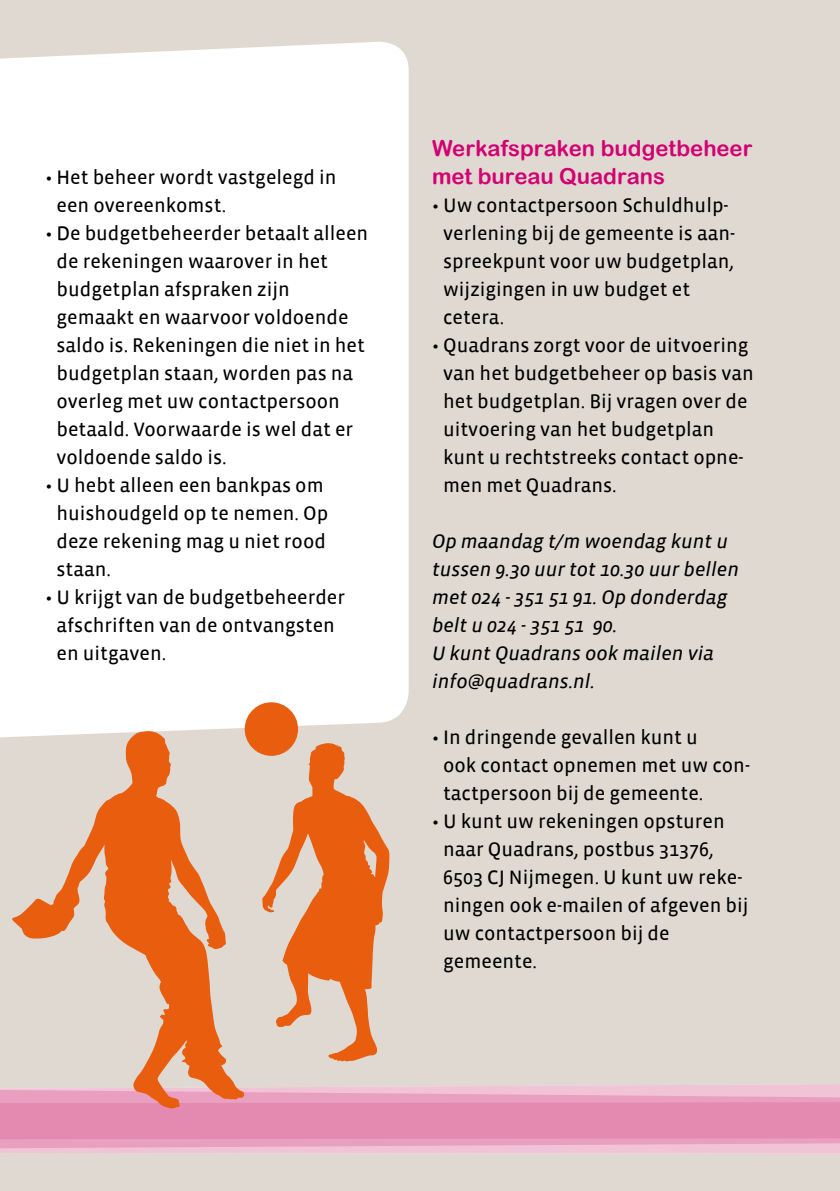
<style>
.page{position:relative;width:840px;height:1191px;background:#fff}
.page>*{position:absolute;margin:0;border:0;box-sizing:border-box;transform-origin:0 0}
.t1{font:22px/28px "Arial Rounded MT Bold";color:#d20072}
.t2{font:20px/28px "Vista Sans Reg";color:#000}
.t3{font:italic 20px/28px "Vista Sans Reg";color:#000}
</style>
<div class="page">
<div style="left:0;top:0;width:839px;height:1191px;background:#dfd9d1"></div>
<svg style="left:424px;top:1153px;width:415px;height:1px"></svg>
<svg style="left:0;top:1084px;width:839px;height:69px;background:#edb5cd"></svg>
<svg style="left:0;top:1102px;width:839px;height:39px;background:#e48ab1"></svg>
<div style="left:0;top:41px;width:408px;height:697px;background:#fff"></div>
<svg style="left:12px;top:731px;width:377px;height:377px"></svg>
<svg style="left:244px;top:702px;width:54px;height:54px;background:#ea7e41"></svg>
<p class="t2" style="left:56px;top:164px;width:281px;text-indent:-11px">• Het beheer wordt vastgelegd in een overeenkomst.</p>
<p class="t2" style="left:56px;top:220px;width:313px;text-indent:-11px">• De budgetbeheerder betaalt alleen de rekeningen waarover in het budgetplan afspraken zijn gemaakt en waarvoor voldoende saldo is. Rekeningen die niet in het budgetplan staan, worden pas na overleg met uw contactpersoon betaald. Voorwaarde is wel dat er voldoende saldo is.</p>
<p class="t2" style="left:56px;top:472px;width:273px;text-indent:-11px">• U hebt alleen een bankpas om huishoudgeld op te nemen. Op deze rekening mag u niet rood staan.</p>
<p class="t2" style="left:56px;top:584px;width:290px;text-indent:-11px">• U krijgt van de budgetbeheerder afschriften van de ontvangsten en uitgaven.</p>
<p class="t1" style="left:432px;top:134px;width:321px">Werkafspraken budgetbeheer met bureau Quadrans</p>
<p class="t2" style="left:443px;top:192px;width:293px;text-indent:-11px">• Uw contactpersoon Schuldhulp&shy;verlening bij de gemeente is aan&shy;spreekpunt voor uw budgetplan, wijzigingen in uw budget et cetera.</p>
<p class="t2" style="left:443px;top:332px;width:312px;text-indent:-11px">• Quadrans zorgt voor de uitvoering van het budgetbeheer op basis van het budgetplan. Bij vragen over de uitvoering van het budgetplan kunt u rechtstreeks contact opne&shy;men met Quadrans.</p>
<p class="t3" style="left:432px;top:528px;width:308px">Op maandag t/m woendag kunt u tussen 9.30 uur tot 10.30 uur bellen met 024 - 351 51 91. Op donderdag belt u 024 - 351 51 90.<br>U kunt Quadrans ook mailen via info@quadrans.nl.</p>
<p class="t2" style="left:443px;top:724px;width:308px;text-indent:-11px">• In dringende gevallen kunt u<br>ook contact opnemen met uw con&shy;tactpersoon bij de gemeente.</p>
<p class="t2" style="left:443px;top:808px;width:306px;text-indent:-11px">• U kunt uw rekeningen opsturen naar Quadrans, postbus 31376,<br>6503 CJ Nijmegen. U kunt uw reke&shy;ningen ook e-mailen of afgeven bij uw contactpersoon bij de gemeente.</p>
</div>
